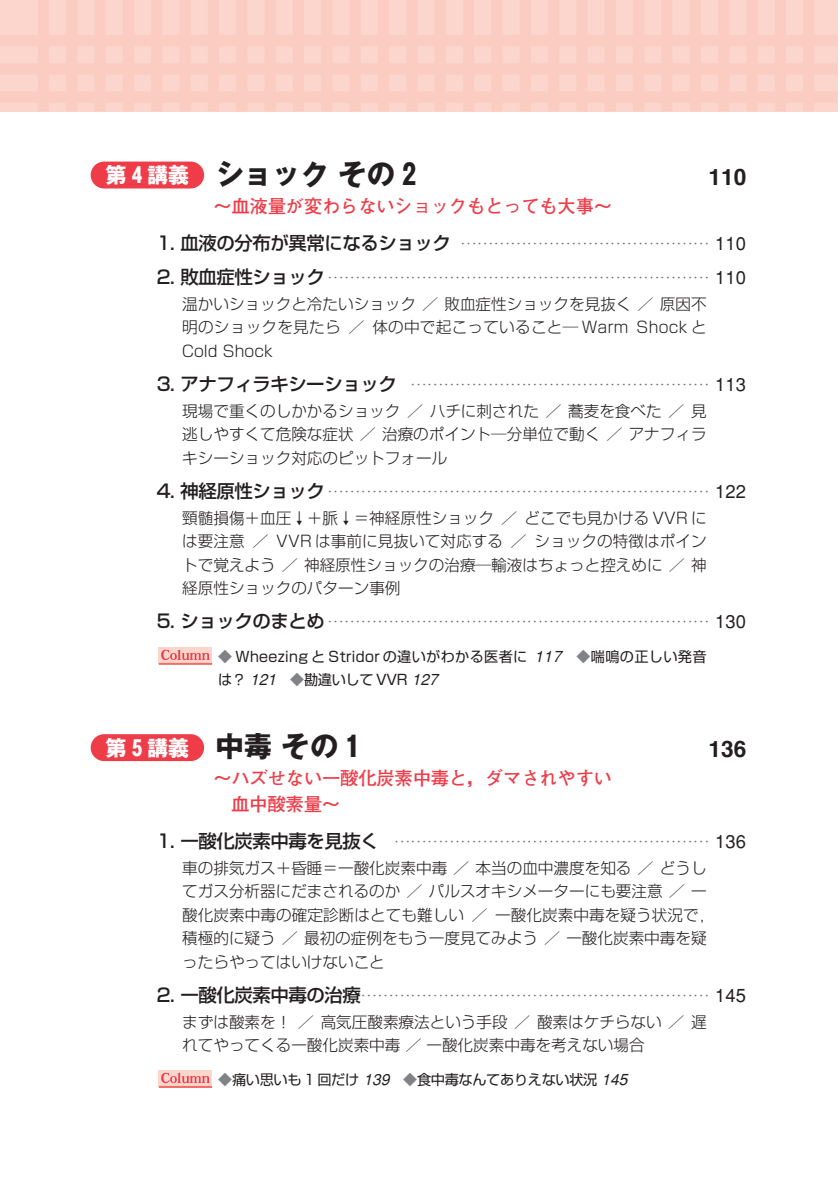
<style>
.page{position:relative;width:840px;height:1190px;background:#fff}
.page>*{position:absolute;margin:0;border:0;box-sizing:border-box;transform-origin:0 0}
.t1{font:700 28.4px "Gothic MB101";color:#231f20}
.t2{font:700 22.6px "Helvetica";color:#231f20}
.t3{font:700 21.2px "Gothic MB101";letter-spacing:-.025em;color:#fff}
.t4{font:700 18.4px/25.6px "Futo Go B101";letter-spacing:-.015em;color:#ee3d49}
.t5{font:500 18.4px "Shin Go";letter-spacing:-.025em;color:#231f20}
.t6{font:300 17px "Shin Go";color:#6c6d70}
.t7{font:300 15.6px/23.4px "Shin Go";color:#231f20;text-align:justify}
.t8{font:14.2px/22.6px "Shin Go";letter-spacing:.02em;color:#231f20}
.t9{font:14.2px "Shin Go";letter-spacing:-.025em;color:#231f20}
.s1{font-weight:300;font-size:17px;color:#6c6d70}
.s2{font-family:"Helvetica";font-weight:400}
.s3{font-weight:500;font-size:18.4px;color:#231f20}
.s4{font-family:"Helvetica";font-weight:400;font-size:18.4px;color:#231f20}
.s5{color:#808285}
.s6{font-family:"Helvetica";font-style:italic;font-size:15.6px}
</style>
<div class="page">
<div style="left:159px;top:1070px;width:53px;height:17px;background:#fcd6cc"></div>
<svg style="left:161px;top:1073px;width:49px;height:10px"></svg>
<hr style="left:159px;top:1086px;width:53px;height:2px;background:#f26b64">
<div style="left:91px;top:734px;width:113px;height:27px;background:#ee3d49;border-radius:13px"></div>
<svg style="left:159px;top:647px;width:53px;height:16px"></svg>
<svg style="left:161px;top:650px;width:49px;height:10px"></svg>
<hr style="left:159px;top:663px;width:53px;height:2px;background:#f26b64">
<div style="left:91px;top:162px;width:113px;height:26px;background:#ee3d49;border-radius:13px"></div>
<div style="left:0;top:0;width:837px;height:111px;background:#fcd6cc"></div>
<div style="left:0;top:35px;width:837px;height:11px;background:#fbcdc2"></div>
<div style="left:0;top:63px;width:837px;height:12px;background:#fbcdc2"></div>
<div style="left:0;top:92px;width:837px;height:11px;background:#fbcdc2"></div>
<div style="left:38px;top:0;width:11px;height:111px;background:#fbcdc2"></div>
<div style="left:66px;top:0;width:11px;height:111px;background:#fbcdc2"></div>
<div style="left:94px;top:0;width:12px;height:111px;background:#fbcdc2"></div>
<div style="left:123px;top:0;width:11px;height:111px;background:#fbcdc2"></div>
<div style="left:151px;top:0;width:11px;height:111px;background:#fbcdc2"></div>
<div style="left:179px;top:0;width:12px;height:111px;background:#fbcdc2"></div>
<div style="left:208px;top:0;width:11px;height:111px;background:#fbcdc2"></div>
<div style="left:236px;top:0;width:11px;height:111px;background:#fbcdc2"></div>
<div style="left:264px;top:0;width:12px;height:111px;background:#fbcdc2"></div>
<div style="left:293px;top:0;width:11px;height:111px;background:#fbcdc2"></div>
<div style="left:321px;top:0;width:11px;height:111px;background:#fbcdc2"></div>
<div style="left:350px;top:0;width:11px;height:111px;background:#fbcdc2"></div>
<div style="left:378px;top:0;width:11px;height:111px;background:#fbcdc2"></div>
<div style="left:406px;top:0;width:12px;height:111px;background:#fbcdc2"></div>
<div style="left:435px;top:0;width:11px;height:111px;background:#fbcdc2"></div>
<div style="left:463px;top:0;width:11px;height:111px;background:#fbcdc2"></div>
<div style="left:491px;top:0;width:12px;height:111px;background:#fbcdc2"></div>
<div style="left:520px;top:0;width:11px;height:111px;background:#fbcdc2"></div>
<div style="left:548px;top:0;width:11px;height:111px;background:#fbcdc2"></div>
<div style="left:576px;top:0;width:12px;height:111px;background:#fbcdc2"></div>
<div style="left:605px;top:0;width:11px;height:111px;background:#fbcdc2"></div>
<div style="left:633px;top:0;width:11px;height:111px;background:#fbcdc2"></div>
<div style="left:661px;top:0;width:12px;height:111px;background:#fbcdc2"></div>
<div style="left:690px;top:0;width:11px;height:111px;background:#fbcdc2"></div>
<div style="left:718px;top:0;width:11px;height:111px;background:#fbcdc2"></div>
<div style="left:746px;top:0;width:12px;height:111px;background:#fbcdc2"></div>
<div style="left:775px;top:0;width:11px;height:111px;background:#fbcdc2"></div>
<div style="left:803px;top:0;width:11px;height:111px;background:#fbcdc2"></div>
<h1 class="t1" style="left:216px;top:163px;width:209px">ショックその２</h1>
<h2 class="t2" style="left:709px;top:167px;width:39px">110</h2>
<p class="t4" style="left:213px;top:195px;width:400px">～血液量が変わらないショックもとっても大事～</p>
<p class="t5" style="left:157px;top:236px;width:591px">1. 血液の分布が異常になるショック <span class="s1">………………………………………</span> <span class="s2">110</span></p>
<p class="t6" style="left:157px;top:271px;width:591px"><span class="s3">2. 敗血症性ショック</span> …………………………………………………………… <span class="s4">110</span></p>
<p class="t7" style="left:182px;top:295px;width:526px">温かいショックと冷たいショック／敗血症性ショックを見抜く／原因不明のショックを見たら／体の中で起こっていること─ Warm Shock とCold Shock</p>
<p class="t6" style="left:157px;top:378px;width:591px"><span class="s3">3. アナフィラキシーショック</span> ……………………………………………… <span class="s4">113</span></p>
<p class="t7" style="left:182px;top:402px;width:526px">現場で重くのしかかるショック／ハチに刺された／蕎麦を食べた／見逃しやすくて危険な症状／治療のポイント─分単位で動く／アナフィラキシーショック対応のピットフォール</p>
<p class="t6" style="left:157px;top:485px;width:591px"><span class="s3">4. 神経原性ショック</span> …………………………………………………………… <span class="s4">122</span></p>
<p class="t7" style="left:182px;top:509px;width:526px">頸髄損傷＋血圧↓＋脈↓＝神経原性ショック／どこでも見かける VVR には要注意／ VVR は事前に見抜いて対応する／ショックの特徴はポイントで覚えよう／神経原性ショックの治療─輸液はちょっと控えめに／神経原性ショックのパターン事例</p>
<p class="t6" style="left:157px;top:615px;width:591px"><span class="s3">5. ショックのまとめ</span> …………………………………………………………… <span class="s4">130</span></p>
<p class="t8" style="left:218px;top:647px;width:490px"><span class="s5">◆</span> Wheezing と Stridor の違いがわかる医者に <span class="s6">117</span> <span class="s5">◆</span>喘鳴の正しい発音は？ <span class="s6">121</span> <span class="s5">◆</span>勘違いして VVR <span class="s6">127</span></p>
<h3 class="t3" style="left:106px;top:168px;width:85px">第４講義</h3>
<h1 class="t1" style="left:216px;top:736px;width:153px">中毒その１</h1>
<h2 class="t2" style="left:709px;top:740px;width:39px">136</h2>
<p class="t4" style="left:231px;top:768px;width:383px;text-indent:-18px">～ハズせない一酸化炭素中毒と，ダマされやすい血中酸素量～</p>
<p class="t6" style="left:157px;top:835px;width:591px"><span class="s3">1. 一酸化炭素中毒を見抜く</span> ………………………………………………… <span class="s4">136</span></p>
<p class="t7" style="left:182px;top:859px;width:534px;text-align:left">車の排気ガス＋昏睡＝一酸化炭素中毒／本当の血中濃度を知る／どうしてガス分析器にだまされるのか／パルスオキシメーターにも要注意／一酸化炭素中毒の確定診断はとても難しい／一酸化炭素中毒を疑う状況で，積極的に疑う／最初の症例をもう一度見てみよう／一酸化炭素中毒を疑ったらやってはいけないこと</p>
<p class="t6" style="left:157px;top:989px;width:591px"><span class="s3">2. 一酸化炭素中毒の治療</span>……………………………………………………… <span class="s4">145</span></p>
<p class="t7" style="left:182px;top:1012px;width:526px">まずは酸素を！／高気圧酸素療法という手段／酸素はケチらない／遅れてやってくる一酸化炭素中毒／一酸化炭素中毒を考えない場合</p>
<p class="t9" style="left:218px;top:1075px;width:411px"><span class="s5">◆</span>痛い思いも 1 回だけ <span class="s6">139</span> <span class="s5">◆</span>食中毒なんてありえない状況 <span class="s6">145</span></p>
<h3 class="t3" style="left:106px;top:740px;width:85px">第５講義</h3>
</div>
